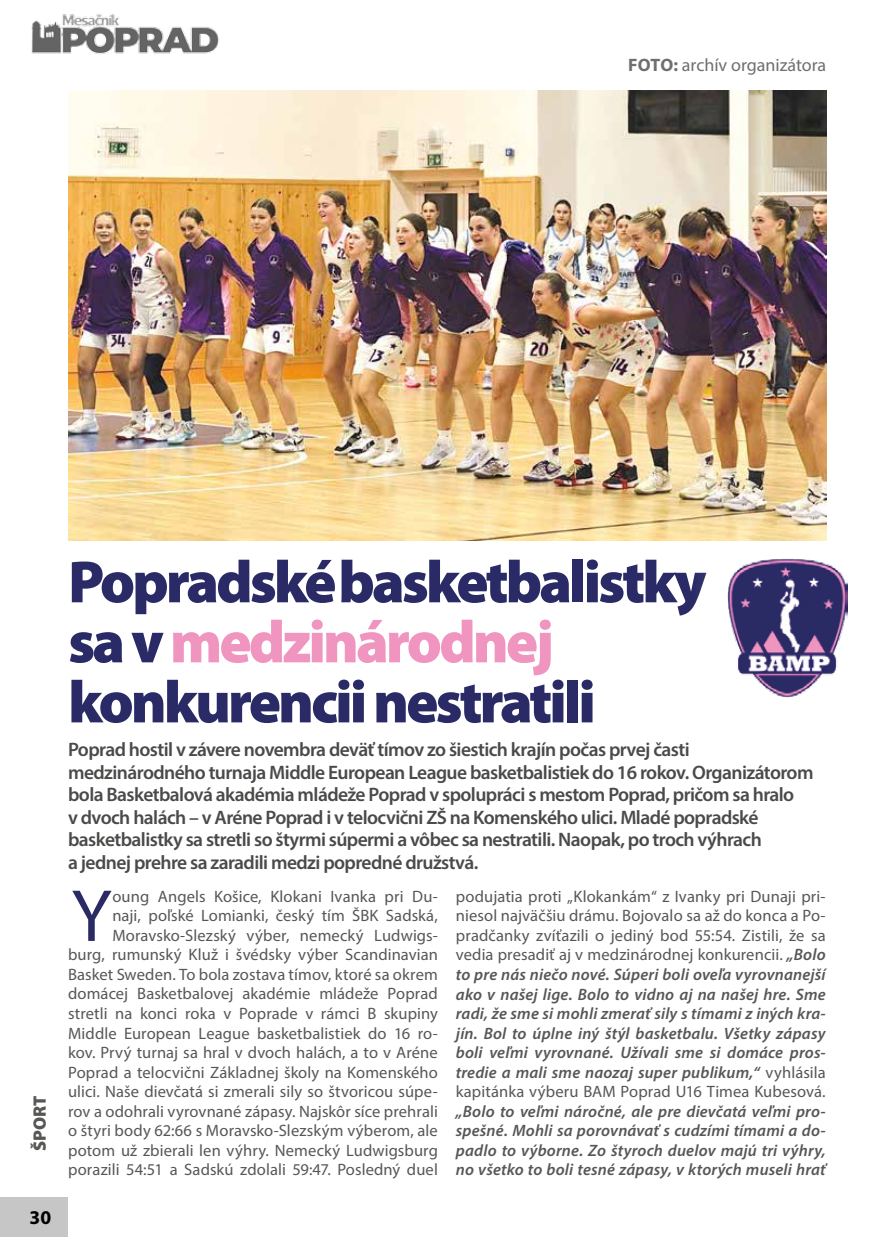
<style>
.page{position:relative;width:881px;height:1251px;background:#fff}
.page>*{position:absolute;margin:0;border:0;box-sizing:border-box;transform-origin:0 0}
.t1{font:74.4px "Myriad Pro";color:#2a2b65}
.t2{font:900 60px/60px "Myriad Pro";letter-spacing:-.05em;color:#2a2b66}
.t3{font:600 19.5px/22.5px "Myriad Pro";letter-spacing:-.03em;color:#4a4a49}
.t4{font:700 19.5px "Myriad Pro";color:#000}
.t5{font:18px "Myriad Pro";color:#706f6f}
.t6{font:900 18px "Myriad Pro";color:#575756}
.t7{font:italic 600 16.5px/19.5px "Myriad Pro";letter-spacing:.01em;color:#575756;text-align:justify}
.t8{font:16.5px/19.5px "Myriad Pro";letter-spacing:.005em;color:#575756;text-align:right}
.s1{font-weight:700}
.s2{color:#ef95bf}
.s3{font-weight:400;font-style:normal}
</style>
<div class="page">
<div style="left:0;top:1196px;width:94px;height:39px;background:#c6c6c6"></div>
<img style="left:31px;top:14px;width:188px;height:40px">
<div style="left:68px;top:1180px;width:34px;height:67px;background:#fff"></div>
<img style="left:68px;top:90px;width:757px;height:450px">
<div style="left:689px;top:519px;width:191px;height:215px;background:#fff"></div>
<img style="left:727px;top:559px;width:120px;height:139px">
<p class="t5" style="left:628px;top:53px;width:199px"><span class="s1">FOTO:</span> archív organizátora</p>
<p class="t6" style="left:28px;top:1151px;width:57px;rotate:-90deg">ŠPORT</p>
<p class="t4" style="left:30px;top:1204px;width:23px">30</p>
<h2 class="t2" style="left:68px;top:549px;width:639px">Popradské basketbalistky sa v <span class="s2">medzinárodnej </span>konkurencii nestratili</h2>
<p class="t3" style="left:68px;top:737px;width:746px">Poprad hostil v závere novembra deväť tímov zo šiestich krajín počas prvej časti medzinárodného turnaja Middle European League basketbalistiek do 16 rokov. Organizátorom bola Basketbalová akadémia mládeže Poprad v spolupráci s mestom Poprad, pričom sa hralo<br>v dvoch halách – v Aréne Poprad i v telocvični ZŠ na Komenského ulici. Mladé popradské basketbalistky sa stretli so štyrmi súpermi a vôbec sa nestratili. Naopak, po troch výhrach<br>a jednej prehre sa zaradili medzi popredné družstvá.</p>
<p class="t8" style="left:68px;top:886px;width:371px">oung Angels Košice, Klokani Ivanka pri Du-<br>naji, poľské Lomianki, český tím ŠBK Sadská, Moravsko-‑Slezský výber, nemecký Ludwigs-<br>burg, rumunský Kluž i švédsky výber Scandinavian Basket Sweden. To bola zostava tímov, ktoré sa okrem domácej Basketbalovej akadémie mládeže Poprad stretli na konci roka v Poprade v rámci B skupiny Middle European League basketbalistiek do 16 ro&shy;kov. Prvý turnaj sa hral v dvoch halách, a to v Aréne Poprad a telocvični Základnej školy na Komenského ulici. Naše dievčatá si zmerali sily so štvoricou súpe&shy;rov a odohrali vyrovnané zápasy. Najskôr síce prehrali o štyri body 62:66 s Moravsko-‑Slezským výberom, ale potom už zbierali len výhry. Nemecký Ludwigsburg porazili 54:51 a Sadskú zdolali 59:47. Posledný duel</p>
<p class="t7" style="left:455px;top:886px;width:371px"><span class="s3">podujatia proti „Klokankám“ z Ivanky pri Dunaji pri&shy;niesol najväčšiu drámu. Bojovalo sa až do konca a Po&shy;pradčanky zvíťazili o jediný bod 55:54. Zistili, že sa vedia presadiť aj v medzinárodnej konkurencii.</span> „Bolo to pre nás niečo nové. Súperi boli oveľa vyrovnanejší ako v našej lige. Bolo to vidno aj na našej hre. Sme radi, že sme si mohli zmerať sily s tímami z iných kra&shy;jín. Bol to úplne iný štýl basketbalu. Všetky zápasy boli veľmi vyrovnané. Užívali sme si domáce pros&shy;tredie a mali sme naozaj super publikum,“ <span class="s3">vyhlásila kapitánka výberu BAM Poprad U16 Timea Kubesová.</span></p>
<h1 class="t1" style="left:71px;top:869px;width:42px">Y</h1>
<p class="t7" style="left:455px;top:1100px;width:371px">„Bolo to veľmi náročné, ale pre dievčatá veľmi pro&shy;spešné. Mohli sa porovnávať s cudzími tímami a do&shy;padlo to výborne. Zo štyroch duelov majú tri výhry, no všetko to boli tesné zápasy, v ktorých museli hrať</p>
</div>
